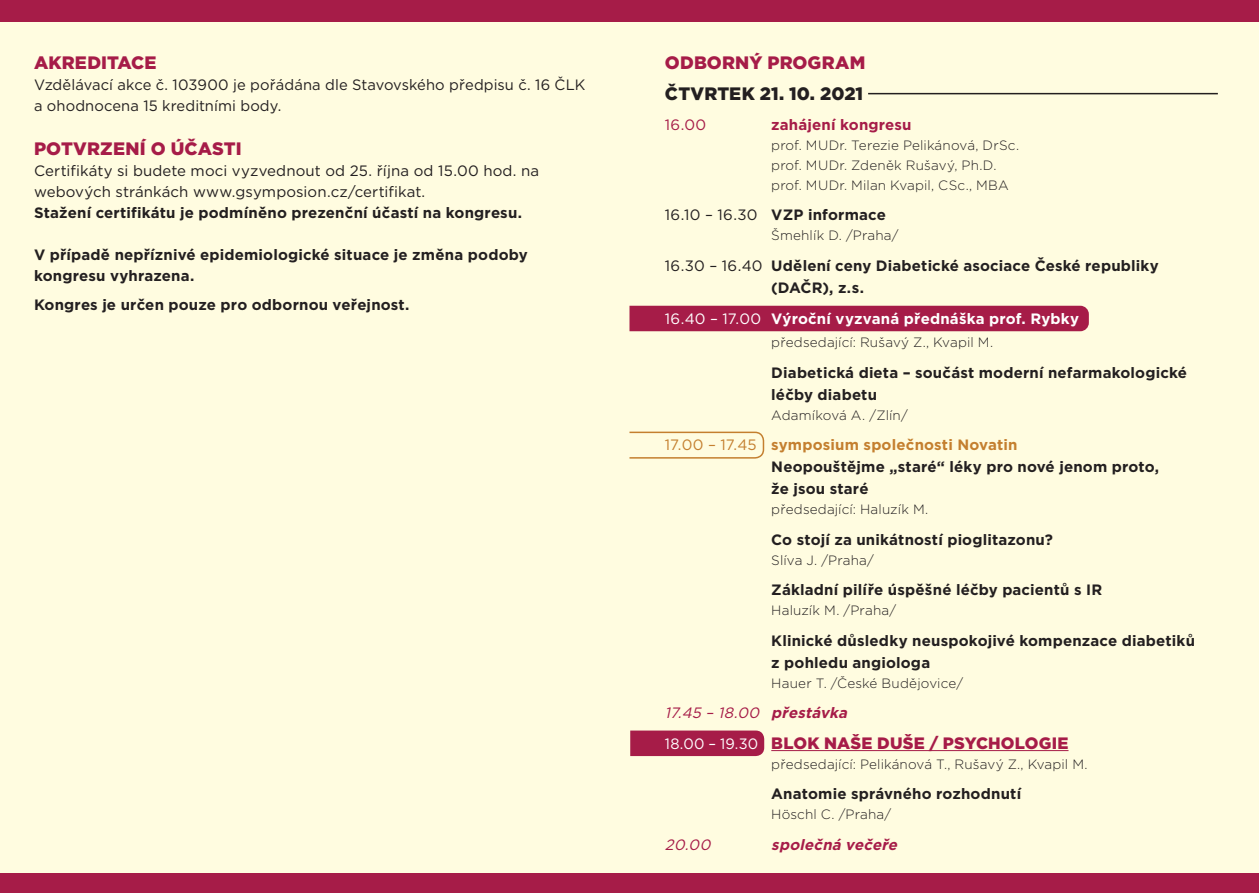
<style>
.page{position:relative;width:1259px;height:893px;background:#fff}
.page>*{position:absolute;margin:0;border:0;box-sizing:border-box;transform-origin:0 0}
.t1{font:900 18px "Gotham";letter-spacing:.005em;color:#a61c48}
.t2{font:900 18px "Gotham";letter-spacing:.005em;color:#231f20}
.t3{font:900 16.5px "Gotham";letter-spacing:.01em;color:#a61c48}
.t4{font:700 15px/22px "Gotham";letter-spacing:.01em;color:#231f20}
.t5{font:15px/21px "Gotham";letter-spacing:.01em;color:#231f20}
.t6{font:700 15px "Gotham";letter-spacing:.015em;color:#fff}
.t7{font:italic 15px "Gotham";color:#a61c48}
.t8{font:700 15px "Gotham";letter-spacing:.01em;color:#a61c48}
.t9{font:italic 700 15px "Gotham";color:#a61c48}
.t10{font:15px "Gotham";color:#a61c48}
.t11{font:300 13.5px/19.8px "Gotham";letter-spacing:.01em;color:#231f20}
.s1{font-weight:400}
.s2{font-weight:400;color:#c47f2f}
.s3{color:#c47f2f}
.s4{font-weight:700}
.s5{font-weight:400;font-size:15px;color:#fff}
</style>
<div class="page">
<div style="left:0;top:0;width:651px;height:893px;background:#fffce0"></div>
<div style="left:610px;top:0;width:649px;height:893px;background:#fffce0"></div>
<div style="left:0;top:0;width:651px;height:21px;background:#a61c48"></div>
<div style="left:608px;top:0;width:651px;height:21px;background:#a61c48"></div>
<div style="left:0;top:873px;width:651px;height:20px;background:#a61c48"></div>
<div style="left:608px;top:873px;width:651px;height:20px;background:#a61c48"></div>
<div style="left:630px;top:730px;width:134px;height:26px;background:#a61c48"></div>
<div style="left:629px;top:306px;width:460px;height:25px;background:#a61c48"></div>
<svg style="left:629px;top:431px;width:136px;height:28px"></svg>
<hr style="left:771px;top:750px;width:297px;height:1px;background:#a61c48">
<hr style="left:868px;top:93px;width:349px;height:1px;background:#231f20">
<p class="t1" style="left:34px;top:50px;width:124px">AKREDITACE</p>
<p class="t5" style="left:34px;top:74px;width:553px">Vzdělávací akce č. 103900 je pořádána dle Stavovského předpisu č. 16 ČLK a ohodnocena 15 kreditními body.</p>
<p class="t1" style="left:34px;top:136px;width:209px">POTVRZENÍ O ÚČASTI</p>
<p class="t5" style="left:34px;top:159px;width:506px">Certifikáty si budete moci vyzvednout od 25. října od 15.00 hod. na webových stránkách www.gsymposion.cz/certifikat.</p>
<p class="t4" style="left:34px;top:201px;width:489px">Stažení certifikátu je podmíněno prezenční účastí na kongresu.</p>
<p class="t4" style="left:34px;top:244px;width:495px;line-height:21px">V případě nepříznivé epidemiologické situace je změna podoby kongresu vyhrazena.</p>
<p class="t4" style="left:34px;top:294px;width:377px">Kongres je určen pouze pro odbornou veřejnost.</p>
<p class="t1" style="left:665px;top:50px;width:202px">ODBORNÝ PROGRAM</p>
<p class="t2" style="left:665px;top:81px;width:200px">ČTVRTEK 21. 10. 2021</p>
<p class="t10" style="left:665px;top:115px;width:43px">16.00</p>
<p class="t8" style="left:771px;top:115px;width:142px">zahájení kongresu</p>
<p class="t11" style="left:771px;top:135px;width:249px">prof. MUDr. Terezie Pelikánová, DrSc. prof. MUDr. Zdeněk Rušavý, Ph.D. prof. MUDr. Milan Kvapil, CSc., MBA</p>
<p class="t4" style="left:665px;top:204px;width:222px"><span class="s1">16.10 – 16.30</span> VZP informace</p>
<p class="t11" style="left:771px;top:225px;width:129px">Šmehlík D. /Praha/</p>
<p class="t4" style="left:771px;top:254px;width:389px;text-indent:-106px"><span class="s1">16.30 – 16.40</span> Udělení ceny Diabetické asociace České republiky (DAČR), z.s.</p>
<p class="t6" style="left:665px;top:308px;width:416px"><span class="s1">16.40 – 17.00</span> Výroční vyzvaná přednáška prof. Rybky</p>
<p class="t11" style="left:771px;top:332px;width:223px">předsedající: Rušavý Z., Kvapil M.</p>
<p class="t4" style="left:771px;top:361px;width:417px">Diabetická dieta – součást moderní nefarmakologické léčby diabetu</p>
<p class="t11" style="left:771px;top:405px;width:138px">Adamíková A. /Zlín/</p>
<p class="t4" style="left:771px;top:434px;width:389px;text-indent:-106px"><span class="s2">17.00 – 17.45</span> <span class="s3">symposium společnosti Novatin<br></span>Neopouštějme „staré“ léky pro nové jenom proto, že jsou staré</p>
<p class="t11" style="left:771px;top:499px;width:158px">předsedající: Haluzík M.</p>
<p class="t4" style="left:771px;top:528px;width:283px">Co stojí za unikátností pioglitazonu?</p>
<p class="t11" style="left:771px;top:550px;width:104px">Slíva J. /Praha/</p>
<p class="t4" style="left:771px;top:579px;width:332px">Základní pilíře úspěšné léčby pacientů s IR</p>
<p class="t11" style="left:771px;top:600px;width:126px">Haluzík M. /Praha/</p>
<p class="t4" style="left:771px;top:629px;width:425px">Klinické důsledky neuspokojivé kompenzace diabetiků z pohledu angiologa</p>
<p class="t11" style="left:771px;top:673px;width:193px">Hauer T. /České Budějovice/</p>
<p class="t7" style="left:665px;top:703px;width:188px">17.45 – 18.00 <span class="s4">přestávka</span></p>
<p class="t3" style="left:665px;top:732px;width:405px"><span class="s5">18.00 – 19.30</span> BLOK NAŠE DUŠE / PSYCHOLOGIE</p>
<p class="t11" style="left:771px;top:754px;width:318px">předsedající: Pelikánová T., Rušavý Z., Kvapil M.</p>
<p class="t4" style="left:771px;top:783px;width:251px">Anatomie správného rozhodnutí</p>
<p class="t11" style="left:771px;top:804px;width:122px">Höschl C. /Praha/</p>
<p class="t7" style="left:665px;top:835px;width:51px">20.00</p>
<p class="t9" style="left:771px;top:835px;width:132px">společná večeře</p>
</div>
